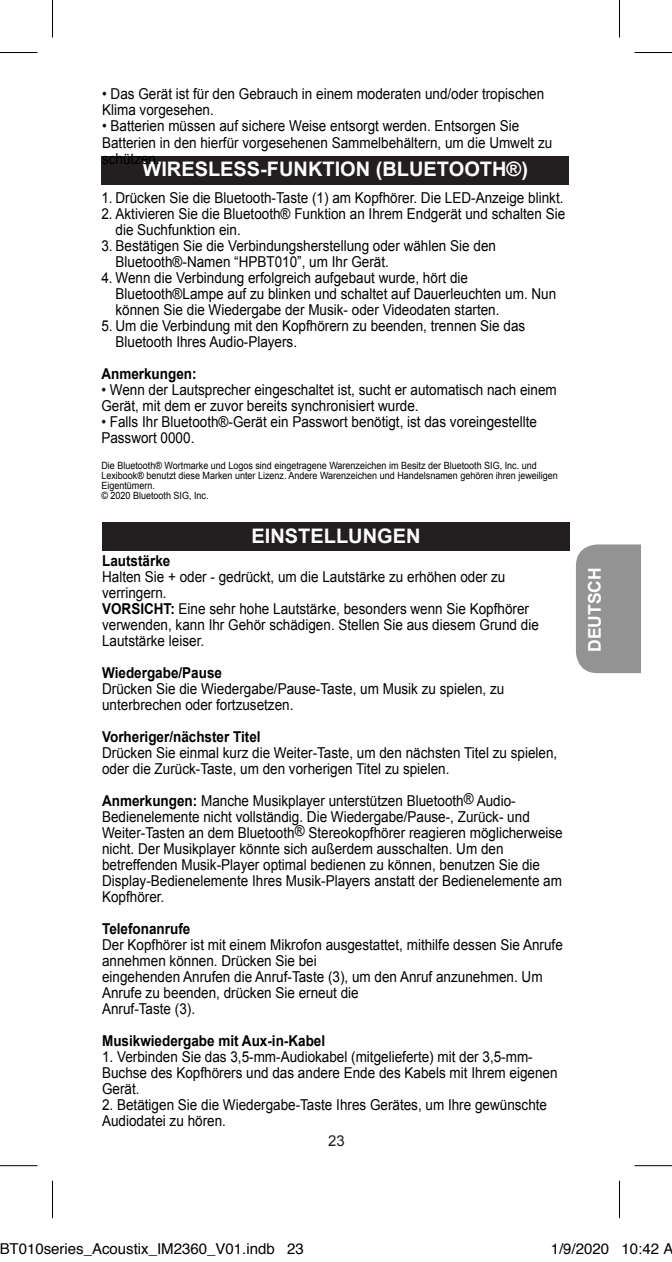
<style>
.page{position:relative;width:672px;height:1262px;background:#fff}
.page>*{position:absolute;margin:0;border:0;box-sizing:border-box;transform-origin:0 0}
.t1{font:700 20px "Arial";color:#fff}
.t2{font:700 17.5px "Arial";color:#fff}
.body{font:15px/16px "Arial";color:#000;scale:.9 1}
.body-2{font:700 15px "Arial";color:#000;scale:.9 1}
.t3{font:15px "Helvetica";color:#000}
.t4{font:15px "Arial";color:#231f20}
.body-3{font:10px/10px "Arial";color:#000;scale:.9 1}
.s1{font-weight:700}
</style>
<div class="page">
<div style="left:576px;top:544px;width:65px;height:129px;background:#939393"></div>
<div style="left:101px;top:157px;width:468px;height:28px;background:#231f20"></div>
<div style="left:102px;top:522px;width:468px;height:29px;background:#231f20"></div>
<hr style="left:0;top:52px;width:38px;height:1px;background:#000">
<hr style="left:634px;top:52px;width:38px;height:1px;background:#000">
<hr style="left:0;top:1165px;width:38px;height:1px;background:#000">
<hr style="left:634px;top:1165px;width:38px;height:1px;background:#000">
<hr style="left:52px;top:0;width:1px;height:37px;background:#000">
<hr style="left:52px;top:1180px;width:1px;height:38px;background:#000">
<hr style="left:619px;top:0;width:1px;height:37px;background:#000">
<hr style="left:619px;top:1180px;width:1px;height:38px;background:#000">
<p class="body" style="left:102px;top:86px;width:493px">• Das Gerät ist für den Gebrauch in einem moderaten und/oder tropischen<br>Klima vorgesehen.</p>
<p class="body" style="left:102px;top:118px;width:502px">• Batterien müssen auf sichere Weise entsorgt werden. Entsorgen Sie<br>Batterien in den hierfür vorgesehenen Sammelbehältern, um die Umwelt zu schützen.</p>
<p class="t1" style="left:142px;top:156px;width:387px">WIRESLESS-FUNKTION (BLUETOOTH®)</p>
<p class="body" style="left:101px;top:190px;width:515px">1. Drücken Sie die Bluetooth-Taste (1) am Kopfhörer. Die LED-Anzeige blinkt.</p>
<p class="body" style="left:116px;top:206px;width:501px;text-indent:-14px">2. Aktivieren Sie die Bluetooth® Funktion an Ihrem Endgerät und schalten Sie die Suchfunktion ein.</p>
<p class="body" style="left:116px;top:238px;width:424px;text-indent:-14px">3. Bestätigen Sie die Verbindungsherstellung oder wählen Sie den<br>Bluetooth®-Namen “HPBT010”, um Ihr Gerät.</p>
<p class="body" style="left:116px;top:270px;width:491px;text-indent:-14px">4. Wenn die Verbindung erfolgreich aufgebaut wurde, hört die<br>Bluetooth®Lampe auf zu blinken und schaltet auf Dauerleuchten um. Nun</p>
<p class="body" style="left:116px;top:302px;width:428px">können Sie die Wiedergabe der Musik- oder Videodaten starten.</p>
<p class="body" style="left:116px;top:318px;width:457px;text-indent:-14px">5. Um die Verbindung mit den Kopfhörern zu beenden, trennen Sie das<br>Bluetooth Ihres Audio-Players.</p>
<p class="body-2" style="left:101px;top:364px;width:107px">Anmerkungen:</p>
<p class="body" style="left:101px;top:382px;width:508px">• Wenn der Lautsprecher eingeschaltet ist, sucht er automatisch nach einem<br>Gerät, mit dem er zuvor bereits synchronisiert wurde.</p>
<p class="body" style="left:101px;top:414px;width:486px">• Falls Ihr Bluetooth®-Gerät ein Passwort benötigt, ist das voreingestellte<br>Passwort 0000.</p>
<p class="body-3" style="left:101px;top:461px;width:509px">Die Bluetooth® Wortmarke und Logos sind eingetragene Warenzeichen im Besitz der Bluetooth SIG, Inc. und<br>Lexibook® benutzt diese Marken unter Lizenz. Andere Warenzeichen und Handelsnamen gehören ihren jeweiligen<br>Eigentümern.</p>
<p class="body-3" style="left:101px;top:491px;width:121px">© 2020 Bluetooth SIG, Inc.</p>
<p class="t1" style="left:252px;top:522px;width:170px">EINSTELLUNGEN</p>
<p class="body-2" style="left:102px;top:551px;width:77px">Lautstärke</p>
<p class="body" style="left:102px;top:569px;width:450px">Halten Sie + oder - gedrückt, um die Lautstärke zu erhöhen oder zu verringern.</p>
<p class="body" style="left:102px;top:601px;width:476px"><span class="s1">VORSICHT:</span> Eine sehr hohe Lautstärke, besonders wenn Sie Kopfhörer</p>
<p class="body" style="left:102px;top:617px;width:487px">verwenden, kann Ihr Gehör schädigen. Stellen Sie aus diesem Grund die</p>
<p class="body" style="left:102px;top:633px;width:115px">Lautstärke leiser.</p>
<p class="body-2" style="left:102px;top:663px;width:135px">Wiedergabe/Pause</p>
<p class="body" style="left:102px;top:681px;width:448px">Drücken Sie die Wiedergabe/Pause-Taste, um Musik zu spielen, zu unterbrechen oder fortzusetzen.</p>
<p class="body-2" style="left:102px;top:727px;width:178px">Vorheriger/nächster Titel</p>
<p class="body" style="left:102px;top:745px;width:507px">Drücken Sie einmal kurz die Weiter-Taste, um den nächsten Titel zu spielen, oder die Zurück-Taste, um den vorherigen Titel zu spielen.</p>
<p class="body" style="left:102px;top:793px;width:513px"><span class="s1">Anmerkungen:</span> Manche Musikplayer unterstützen Bluetooth® Audio-Bedienelemente nicht vollständig. Die Wiedergabe/Pause-, Zurück- und Weiter-Tasten an dem Bluetooth® Stereokopfhörer reagieren möglicherweise nicht. Der Musikplayer könnte sich außerdem ausschalten. Um den betreffenden Musik-Player optimal bedienen zu können, benutzen Sie die Display-Bedienelemente Ihres Musik-Players anstatt der Bedienelemente am Kopfhörer.</p>
<p class="body-2" style="left:102px;top:919px;width:100px">Telefonanrufe</p>
<p class="body" style="left:102px;top:937px;width:513px">Der Kopfhörer ist mit einem Mikrofon ausgestattet, mithilfe dessen Sie Anrufe annehmen können. Drücken Sie bei</p>
<p class="body" style="left:102px;top:969px;width:491px">eingehenden Anrufen die Anruf-Taste (3), um den Anruf anzunehmen. Um<br>Anrufe zu beenden, drücken Sie erneut die</p>
<p class="body" style="left:102px;top:1001px;width:105px">Anruf-Taste (3).</p>
<p class="body-2" style="left:102px;top:1031px;width:249px">Musikwiedergabe mit Aux-in-Kabel</p>
<p class="body" style="left:102px;top:1049px;width:508px">1. Verbinden Sie das 3,5-mm-Audiokabel (mitgelieferte) mit der 3,5-mm-<br>Buchse des Kopfhörers und das andere Ende des Kabels mit Ihrem eigenen<br>Gerät.</p>
<p class="body" style="left:102px;top:1097px;width:496px">2. Betätigen Sie die Wiedergabe-Taste Ihres Gerätes, um Ihre gewünschte<br>Audiodatei zu hören.</p>
<p class="t4" style="left:328px;top:1130px;width:18px">23</p>
<p class="t2" style="left:583px;top:652px;width:86px;rotate:-90deg">DEUTSCH</p>
<p class="t3" style="left:0;top:1237px;width:306px">BT010series_Acoustix_IM2360_V01.indb 23</p>
<p class="t3" style="left:551px;top:1237px;width:124px">1/9/2020 10:42 A</p>
</div>
